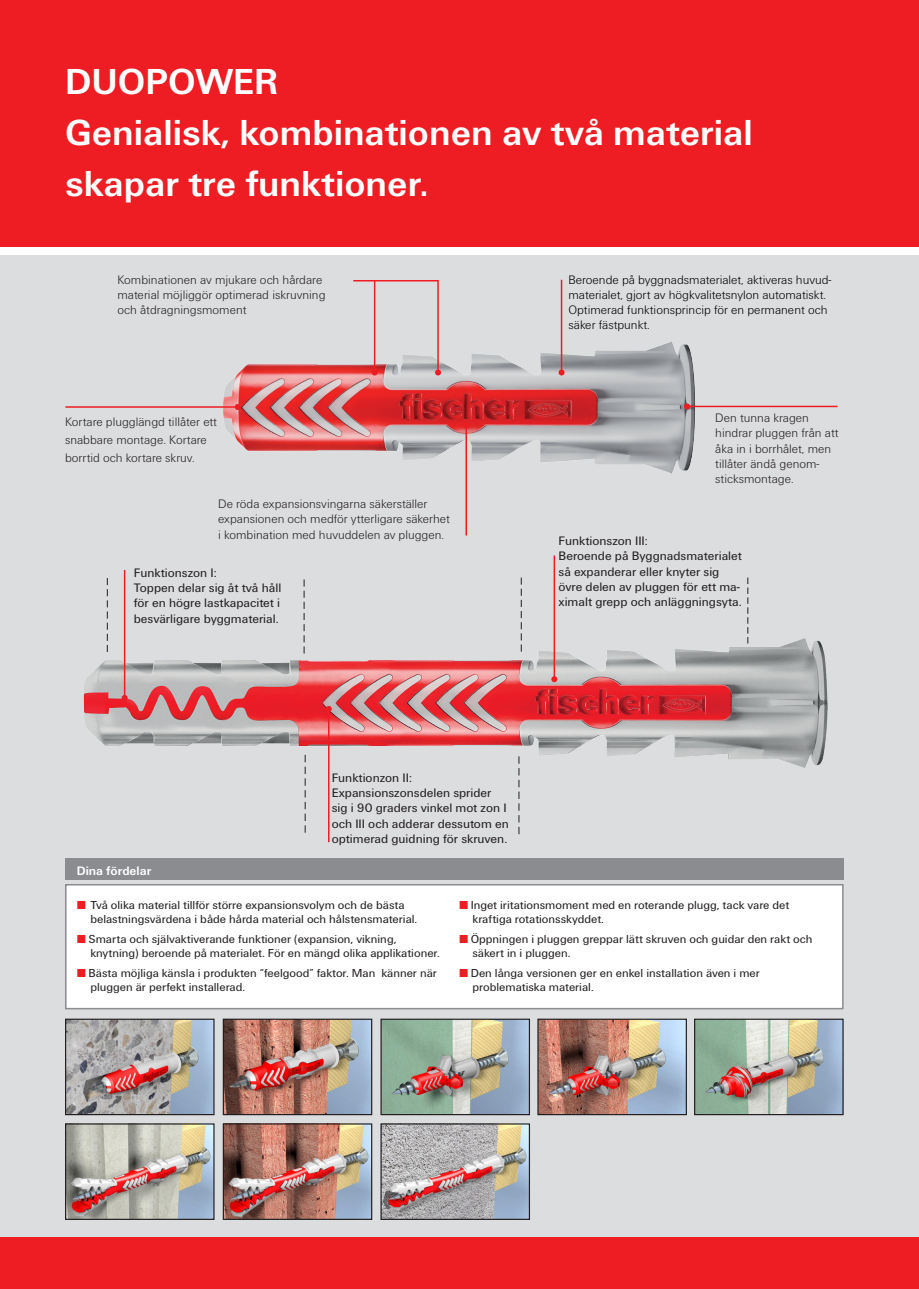
<style>
.page{position:relative;width:919px;height:1289px;background:#fff}
.page>*{position:absolute;margin:0;border:0;box-sizing:border-box;transform-origin:0 0}
.t1{font:700 37.5px/51px "Fi We";color:#fff}
.t2{font:300 12.75px/15.3px "Fi We";color:#231f20}
.t3{font:12.75px/15.3px "Fi We";color:#231f20}
.t4{font:300 12.75px/15.3px "Fi We";color:#000}
.t5{font:700 12.75px "Fi We";color:#fff}
.t6{font:12px/14.4px "Fi We";color:#231f20}
.s1{color:#ee1d23}
</style>
<div class="page">
<div style="left:0;top:0;width:918px;height:247px;background:#ee1d23"></div>
<div style="left:0;top:255px;width:918px;height:1033px;background:#dcdddf"></div>
<img style="left:223px;top:328px;width:488px;height:146px">
<img style="left:83px;top:629px;width:745px;height:147px">
<hr style="left:374px;top:280px;width:1px;height:92px;background:#ee1d23">
<svg style="left:371px;top:369px;width:6px;height:6px"></svg>
<hr style="left:65px;top:406px;width:173px;height:2px;background:#ee1d23">
<svg style="left:235px;top:404px;width:6px;height:6px"></svg>
<hr style="left:437px;top:280px;width:2px;height:92px;background:#ee1d23">
<svg style="left:435px;top:369px;width:6px;height:6px"></svg>
<hr style="left:560px;top:280px;width:2px;height:92px;background:#ee1d23">
<svg style="left:558px;top:369px;width:6px;height:6px"></svg>
<hr style="left:353px;top:280px;width:85px;height:1px;background:#ee1d23">
<hr style="left:465px;top:426px;width:2px;height:109px;background:#ee1d23">
<svg style="left:463px;top:423px;width:6px;height:6px"></svg>
<hr style="left:687px;top:406px;width:150px;height:1px;background:#ee1d23">
<svg style="left:684px;top:403px;width:6px;height:6px"></svg>
<div style="left:65px;top:884px;width:778px;height:125px;background:#fff;border:2px solid #8a8c8f"></div>
<img style="left:67px;top:1020px;width:145px;height:93px">
<div style="left:65px;top:1018px;width:149px;height:97px;border:1px solid #231f20"></div>
<img style="left:225px;top:1020px;width:145px;height:93px">
<div style="left:223px;top:1018px;width:149px;height:97px;border:1px solid #231f20"></div>
<img style="left:382px;top:1020px;width:146px;height:93px">
<div style="left:380px;top:1018px;width:150px;height:97px;border:1px solid #231f20"></div>
<img style="left:539px;top:1020px;width:146px;height:93px">
<div style="left:537px;top:1018px;width:150px;height:97px;border:1px solid #231f20"></div>
<img style="left:696px;top:1020px;width:145px;height:93px">
<div style="left:694px;top:1018px;width:149px;height:97px;border:1px solid #231f20"></div>
<img style="left:67px;top:1125px;width:145px;height:92px">
<div style="left:65px;top:1123px;width:149px;height:96px;border:1px solid #231f20"></div>
<img style="left:225px;top:1125px;width:145px;height:92px">
<div style="left:223px;top:1123px;width:149px;height:96px;border:1px solid #231f20"></div>
<img style="left:382px;top:1125px;width:146px;height:92px">
<div style="left:380px;top:1123px;width:150px;height:96px;border:1px solid #231f20"></div>
<hr style="left:328px;top:709px;width:1px;height:133px;background:#ee1d23">
<svg style="left:326px;top:706px;width:6px;height:6px"></svg>
<hr style="left:124px;top:570px;width:1px;height:128px;background:#ee1d23">
<svg style="left:122px;top:695px;width:6px;height:6px"></svg>
<hr style="left:553px;top:555px;width:2px;height:124px;background:#ee1d23">
<svg style="left:551px;top:676px;width:6px;height:6px"></svg>
<svg style="left:521px;top:577px;width:1px;height:74px"></svg>
<svg style="left:747px;top:577px;width:1px;height:66px"></svg>
<svg style="left:107px;top:578px;width:1px;height:74px"></svg>
<svg style="left:304px;top:579px;width:1px;height:74px"></svg>
<svg style="left:305px;top:755px;width:1px;height:77px"></svg>
<svg style="left:518px;top:756px;width:1px;height:78px"></svg>
<div style="left:65px;top:858px;width:778px;height:21px;background:#8a8c8f"></div>
<div style="left:0;top:1237px;width:918px;height:51px;background:#ee1d23"></div>
<p class="t1" style="left:65px;top:57px;width:689px">DUOPOWER<br>Genialisk, kombinationen av två material skapar tre funktioner.</p>
<p class="t2" style="left:117px;top:272px;width:209px">Kombinationen av mjukare och hårdare material möjliggör optimerad iskruvning och åtdragningsmoment</p>
<p class="t2" style="left:65px;top:412px;width:153px;line-height:18px">Kortare plugglängd tillåter ett snabbare montage. Kortare borrtid och kortare skruv.</p>
<p class="t2" style="left:218px;top:496px;width:233px">De röda expansionsvingarna säkerställer expansionen och medför ytterligare säkerhet i kombination med huvuddelen av pluggen.</p>
<p class="t3" style="left:134px;top:565px;width:84px">Funktionszon I:</p>
<p class="t3" style="left:134px;top:580px;width:149px;text-align:justify">Toppen delar sig åt två håll för en högre lastkapacitet i besvärligare byggmaterial.</p>
<p class="t4" style="left:568px;top:272px;width:264px">Beroende på byggnadsmaterialet, aktiveras huvud&shy;materialet, gjort av högkvalitetsnylon automatiskt.<br>Optimerad funktionsprincip för en permanent och säker fästpunkt.</p>
<p class="t2" style="left:715px;top:410px;width:125px">Den tunna kragen hindrar pluggen från att åka in i borrhålet, men tillåter ändå genom&shy;sticksmontage.</p>
<p class="t3" style="left:558px;top:533px;width:91px">Funktionszon III:</p>
<p class="t3" style="left:558px;top:548px;width:185px">Beroende på Byggnadsmaterialet så expanderar eller knyter sig övre delen av pluggen för ett ma&shy;ximalt grepp och anläggningsyta.</p>
<p class="t5" style="left:77px;top:864px;width:76px">Dina fördelar</p>
<p class="t3" style="left:332px;top:770px;width:82px">Funktionzon II:</p>
<p class="t3" style="left:332px;top:785px;width:178px">Expansionszonsdelen sprider sig i 90 graders vinkel mot zon I och III och adderar dessutom en optimerad guidning för skruven.</p>
<p class="t6" style="left:90px;top:897px;width:328px;text-indent:-13px"><span class="s1">■</span> Två olika material tillför större expansionsvolym och de bästa belastningsvärdena i både hårda material och hålstensmaterial.</p>
<p class="t6" style="left:90px;top:931px;width:351px;text-indent:-13px"><span class="s1">■</span> Smarta och självaktiverande funktioner (expansion, vikning, knytning) beroende på materialet. För en mängd olika applikationer.</p>
<p class="t6" style="left:90px;top:965px;width:348px;text-indent:-13px"><span class="s1">■</span> Bästa möjliga känsla i produkten “feelgood” faktor. Man känner när pluggen är perfekt installerad.</p>
<p class="t6" style="left:472px;top:897px;width:318px;text-indent:-13px"><span class="s1">■</span> Inget iritationsmoment med en roterande plugg, tack vare det kraftiga rotationsskyddet.</p>
<p class="t6" style="left:472px;top:931px;width:341px;text-indent:-13px"><span class="s1">■</span> Öppningen i pluggen greppar lätt skruven och guidar den rakt och säkert in i pluggen.</p>
<p class="t6" style="left:472px;top:965px;width:289px;text-indent:-13px"><span class="s1">■</span> Den långa versionen ger en enkel installation även i mer problematiska material.</p>
</div>
